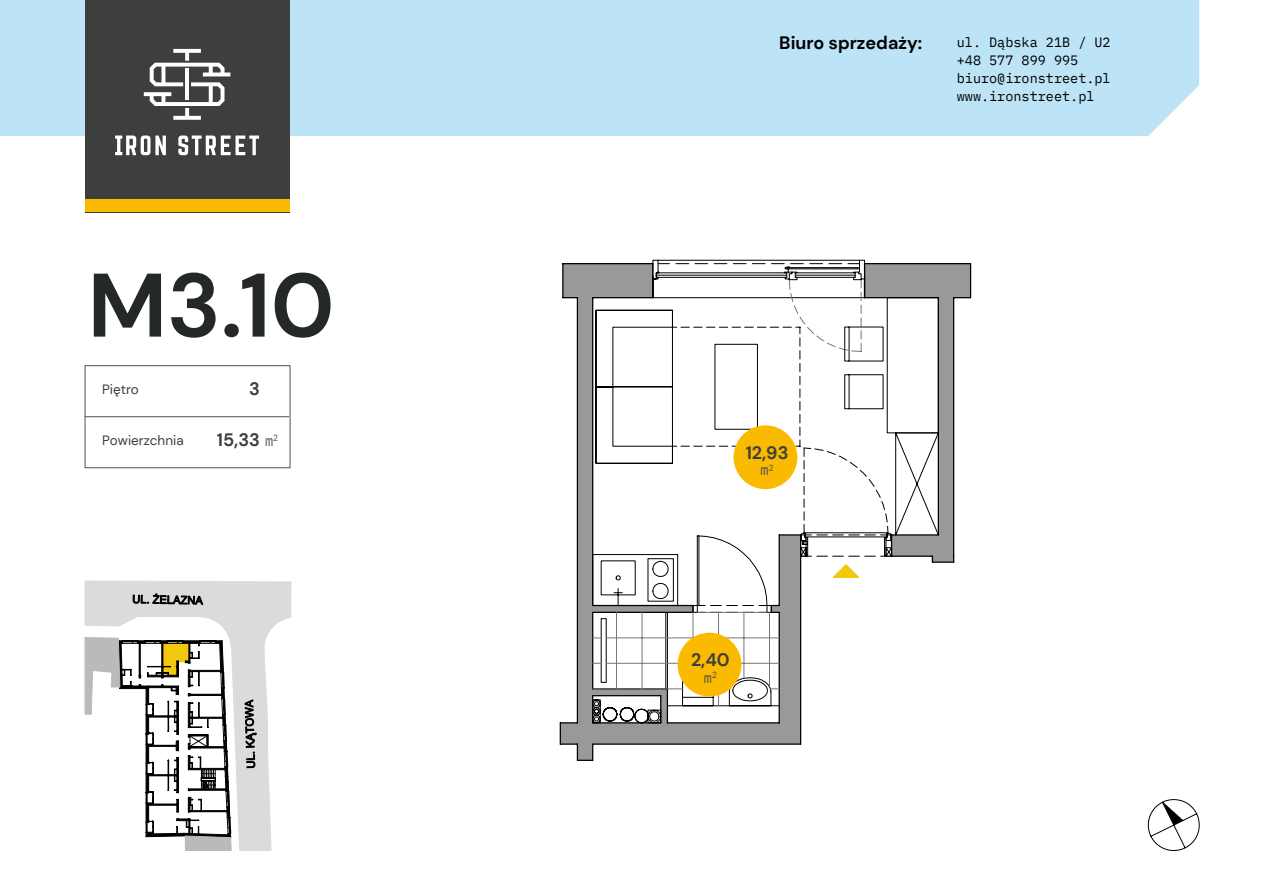
<style>
.page{position:relative;width:1263px;height:893px;background:#fff}
.page>*{position:absolute;margin:0;border:0;box-sizing:border-box;transform-origin:0 0}
.t1{font:700 90px "DM Sans";color:#252926}
.t2{font:700 18px "DM Sans";color:#3c3f3c}
.t3{font:700 18px "DM Sans";color:#000}
.t4{font:15px "IBM Plex Mono";color:#515151;scale:.91 1}
.t5{font:13.5px/18px "IBM Plex Mono";color:#000}
.t6{font:13.5px "DM Sans";color:#3c3f3c}
.s1{font-family:"IBM Plex Mono";font-weight:400;font-size:15px;color:#515151}
</style>
<div class="page">
<svg style="left:562px;top:264px;width:408px;height:299px;fill:#999"></svg>
<hr style="left:563px;top:263px;width:90px;height:1px;background:#000">
<hr style="left:593px;top:297px;width:60px;height:1px;background:#000">
<svg style="left:563px;top:297px;width:14px;height:1px"></svg>
<hr style="left:592px;top:298px;width:1px;height:307px;background:#000">
<hr style="left:577px;top:298px;width:1px;height:425px;background:#000">
<hr style="left:953px;top:298px;width:1px;height:258px;background:#000">
<hr style="left:932px;top:561px;width:22px;height:2px;background:#000">
<hr style="left:864px;top:263px;width:106px;height:1px;background:#000">
<svg style="left:954px;top:297px;width:16px;height:1px"></svg>
<hr style="left:562px;top:264px;width:1px;height:34px;background:#000">
<hr style="left:970px;top:264px;width:1px;height:34px;background:#000">
<svg style="left:596px;top:310px;width:343px;height:253px"></svg>
<svg style="left:560px;top:448px;width:332px;height:313px"></svg>
<svg style="left:652px;top:260px;width:287px;height:173px"></svg>
<div style="left:0;top:0;width:1199px;height:136px;background:#bce3f6"></div>
<div style="left:85px;top:0;width:204px;height:213px;background:#3c3f3c"></div>
<svg style="left:115px;top:136px;width:51px;height:19px"></svg>
<svg style="left:178px;top:136px;width:81px;height:19px"></svg>
<svg style="left:144px;top:49px;width:86px;height:71px"></svg>
<div style="left:85px;top:199px;width:204px;height:13px;background:#f9ba00"></div>
<div style="left:85px;top:366px;width:205px;height:102px;border:1px solid #515151"></div>
<hr style="left:85px;top:416px;width:204px;height:1px;background:#515151">
<div style="left:733px;top:425px;width:64px;height:64px;background:#f9ba00;border-radius:50%"></div>
<div style="left:678px;top:633px;width:63px;height:63px;background:#f9ba00;border-radius:50%"></div>
<svg style="left:1148px;top:799px;width:51px;height:52px"></svg>
<svg style="left:85px;top:581px;width:206px;height:270px"></svg>
<hr style="left:291px;top:582px;width:1px;height:35px;background:#dbdbdb">
<h1 class="t1" style="left:88px;top:249px;width:248px">M3.10</h1>
<p class="t6" style="left:102px;top:381px;width:38px">Piętro</p>
<p class="t6" style="left:102px;top:432px;width:83px">Powierzchnia</p>
<h2 class="t2" style="left:249px;top:377px;width:12px">3</h2>
<h2 class="t2" style="left:217px;top:428px;width:63px">15,33 <span class="s1">m</span><sup>2</sup></h2>
<h2 class="t3" style="left:779px;top:31px;width:144px">Biuro sprzedaży:</h2>
<p class="t5" style="left:957px;top:32px;width:155px">ul. Dąbska 21B / U2 +48 577 899 995 biuro@ironstreet.pl www.ironstreet.pl</p>
<h2 class="t2" style="left:746px;top:441px;width:44px">12,93</h2>
<p class="t4" style="left:760px;top:459px;width:16px">m<sup>2</sup></p>
<h2 class="t2" style="left:691px;top:649px;width:40px">2,40</h2>
<p class="t4" style="left:704px;top:666px;width:16px">m<sup>2</sup></p>
</div>
